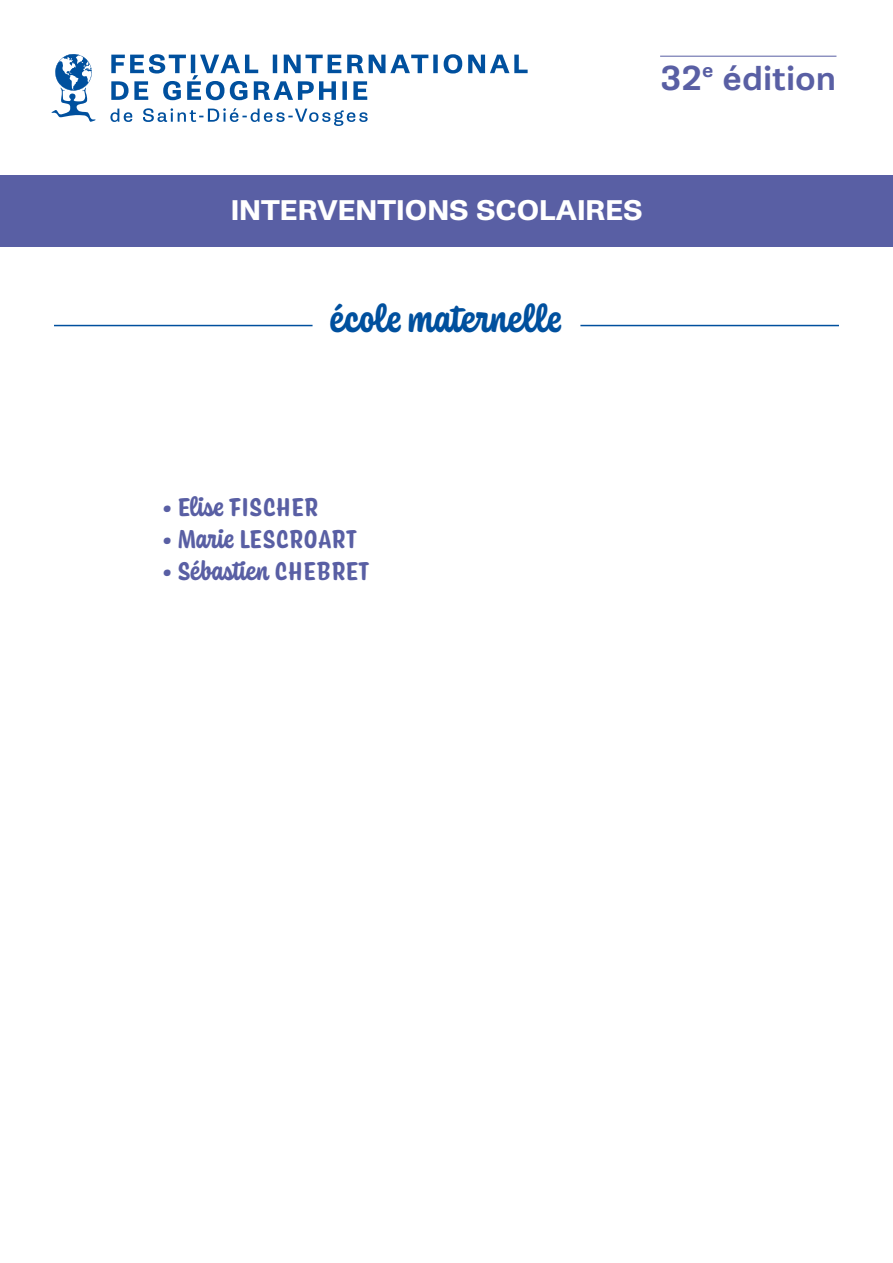
<style>
.page{position:relative;width:893px;height:1263px;background:#fff}
.page>*{position:absolute;margin:0;border:0;box-sizing:border-box;transform-origin:0 0}
.t1{font:700 39px "Coniferous";color:#00509e}
.t2{font:500 32.85px "Gira Sans";color:#595fa4}
.t3{font:700 27px "Coniferous";color:#595fa4}
.t4{font:700 27px "Gira Sans";color:#fff}
</style>
<div class="page">
<svg style="left:110px;top:108px;width:258px;height:18px"></svg>
<svg style="left:111px;top:54px;width:417px;height:46px"></svg>
<svg style="left:51px;top:54px;width:45px;height:68px"></svg>
<hr style="left:660px;top:56px;width:176px;height:1px;background:#595fa4">
<div style="left:0;top:175px;width:893px;height:72px;background:#595fa4"></div>
<hr style="left:54px;top:325px;width:259px;height:1px;background:#00509e">
<hr style="left:580px;top:325px;width:259px;height:1px;background:#00509e">
<p class="t2" style="left:660px;top:56px;width:178px">32<sup>e</sup> édition</p>
<p class="t4" style="left:231px;top:192px;width:414px">INTERVENTIONS SCOLAIRES</p>
<h1 class="t1" style="left:331px;top:292px;width:232px">école maternelle</h1>
<p class="t3" style="left:162px;top:488px;width:158px">• Elise FISCHER</p>
<p class="t3" style="left:162px;top:520px;width:196px">• Marie LESCROART</p>
<p class="t3" style="left:162px;top:553px;width:208px">• Sébastien CHEBRET</p>
</div>
